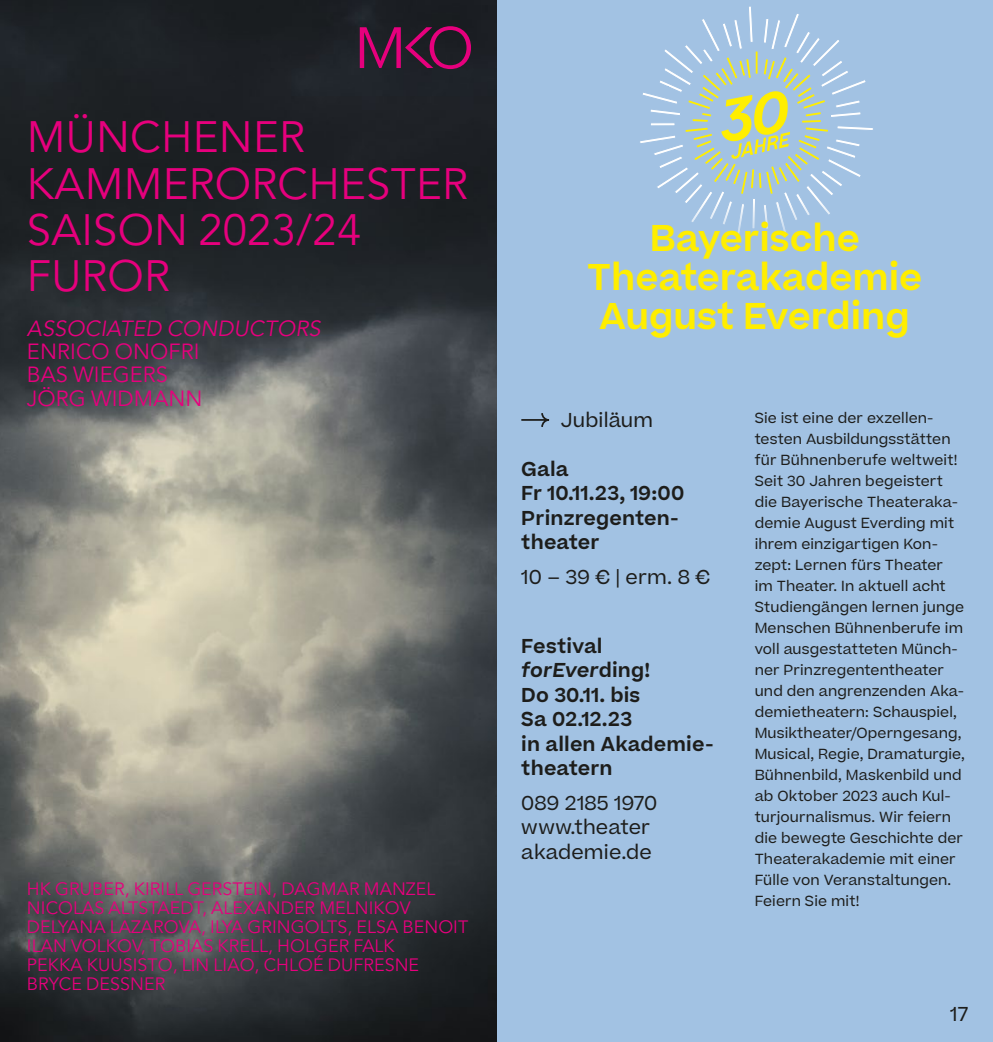
<style>
.page{position:relative;width:993px;height:1042px;background:#fff}
.page>*{position:absolute;margin:0;border:0;box-sizing:border-box;transform-origin:0 0}
.t1{font:43.57px/46.4px "Avenir LT Std";letter-spacing:.005em;color:#e6007d}
.t2{font:600 35.7px/39.2px "Beatrice";color:#fe0;text-align:center}
.t3{font:21.88px/23.1px "Avenir LT Std";letter-spacing:.005em;color:#e6007d}
.t4{font:italic 21.88px "Avenir LT Std";letter-spacing:.005em;color:#e6007d}
.t5{font:600 19.25px/24.5px "Beatrice";letter-spacing:.01em;color:#1d1d1b}
.t6{font:19.25px/24.5px "Beatrice";letter-spacing:.01em;color:#1d1d1b}
.t7{font:17.85px/18.9px "Avenir LT Std";letter-spacing:.005em;color:#e6007d}
.t8{font:14px/21px "Beatrice";letter-spacing:.01em;color:#1d1d1b}
.s1{font-style:italic}
</style>
<div class="page">
<div style="left:469px;top:0;width:523px;height:1042px;background:#a2c2e3"></div>
<img style="left:0;top:0;width:496px;height:1042px">
<svg style="left:359px;top:26px;width:112px;height:43px;background:#57163f"></svg>
<svg style="left:521px;top:413px;width:29px;height:14px"></svg>
<svg style="left:640px;top:6px;width:233px;height:233px"></svg>
<h1 class="t1" style="left:27px;top:115px;width:442px">MÜNCHENER<br>KAMMERORCHESTER<br>SAISON 2023/24<br>FUROR</h1>
<h3 class="t4" style="left:27px;top:316px;width:295px">ASSOCIATED CONDUCTORS</h3>
<h3 class="t3" style="left:27px;top:341px;width:177px">ENRICO ONOFRI<br>BAS WIEGERS<br>JÖRG WIDMANN</h3>
<p class="t7" style="left:27px;top:880px;width:442px">HK GRUBER, KIRILL GERSTEIN, DAGMAR MANZEL NICOLAS ALTSTAEDT, ALEXANDER MELNIKOV DELYANA LAZAROVA, ILYA GRINGOLTS, ELSA BENOIT ILAN VOLKOV, TOBIAS KRELL, HOLGER FALK<br>PEKKA KUUSISTO, LIN LIAO, CHLOÉ DUFRESNE BRYCE DESSNER</p>
<h2 class="t2" style="left:587px;top:218px;width:336px">Bayerische<br>Theaterakademie<br>August Everding</h2>
<h3 class="t6" style="left:560px;top:407px;width:93px">Jubiläum</h3>
<h3 class="t5" style="left:521px;top:457px;width:164px">Gala<br>Fr 10.11.23, 19:00<br>Prinzregenten&shy;theater</h3>
<h3 class="t6" style="left:521px;top:564px;width:190px">10 – 39 € | erm. 8 €</h3>
<h3 class="t5" style="left:521px;top:633px;width:192px">Festival <span class="s1">forEver</span>ding!<br>Do 30.11. bis<br>Sa 02.12.23<br>in allen Akademie&shy;theatern</h3>
<h3 class="t6" style="left:521px;top:790px;width:137px">089 2185 1970 www.theater akademie.de</h3>
<p class="t8" style="left:754px;top:407px;width:212px">Sie ist eine der exzellen&shy;testen Ausbildungsstätten für Bühnenberufe weltweit!<br>Seit 30 Jahren begeistert die Bayerische Theateraka&shy;demie August Everding mit ihrem einzigartigen Kon&shy;zept: Lernen fürs Theater<br>im Theater. In aktuell acht<br>Studiengängen lernen junge<br>Menschen Bühnenberufe im voll ausgestatteten Münch&shy;ner Prinzregententheater und den angrenzenden Aka&shy;demietheatern: Schauspiel,<br>Musiktheater/Operngesang,<br>Musical, Regie, Dramaturgie,<br>Bühnenbild, Maskenbild und ab Oktober 2023 auch Kul&shy;turjournalismus. Wir feiern die bewegte Geschichte der<br>Theaterakademie mit einer<br>Fülle von Veranstaltungen.<br>Feiern Sie mit!</p>
<h3 class="t6" style="left:949px;top:1002px;width:20px">17</h3>
</div>
